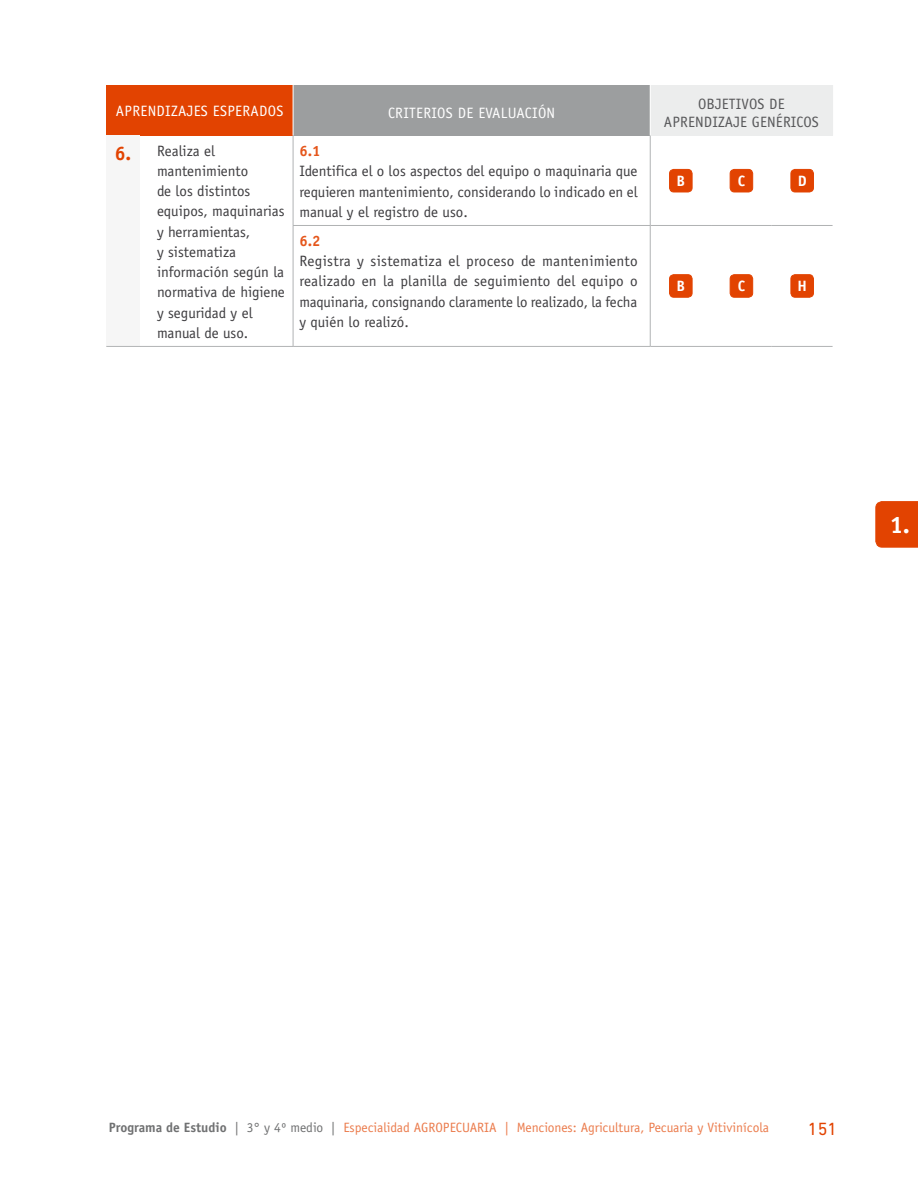
<style>
.page{position:relative;width:918px;height:1188px;background:#fff}
.page>*{position:absolute;margin:0;border:0;box-sizing:border-box;transform-origin:0 0}
.t1{font:700 24px "Officina Sans";color:#fff}
.t2{font:18px "DIN Next LT Pro";color:#e24301}
.t3{font:15px/20.2px "Officina Sans";color:#3e3d40;text-align:justify}
.t4{font:15px "Officina Sans";letter-spacing:.02em;color:#fff}
.t5{font:15px "Officina Sans";letter-spacing:.01em;color:#58585a}
.t6{font:700 15px "Officina Sans";color:#e5561b}
.t7{font:700 15px "Officina Sans";color:#fff}
.t8{font:13.5px "Officina Sans";color:#eb7c4d}
.s1{font-weight:700;font-size:19.5px;color:#e24301}
.s2{font-weight:700;color:#707172}
.s3{color:#707172}
</style>
<div class="page">
<svg style="left:875px;top:501px;width:43px;height:47px;background:#e24707"></svg>
<div style="left:106px;top:85px;width:187px;height:51px;background:#e24301"></div>
<div style="left:293px;top:85px;width:357px;height:51px;background:#9c9e9f"></div>
<div style="left:650px;top:85px;width:183px;height:51px;background:#eceded"></div>
<div style="left:106px;top:136px;width:34px;height:210px;background:#f6f6f6"></div>
<hr style="left:650px;top:85px;width:1px;height:51px;background:#fff">
<hr style="left:293px;top:85px;width:1px;height:51px;background:#fff">
<hr style="left:650px;top:136px;width:1px;height:89px;background:#b1b3b4">
<hr style="left:650px;top:226px;width:1px;height:120px;background:#b1b3b4">
<hr style="left:772px;top:225px;width:61px;height:1px;background:#b1b3b4">
<hr style="left:650px;top:225px;width:61px;height:1px;background:#b1b3b4">
<hr style="left:711px;top:225px;width:61px;height:1px;background:#b1b3b4">
<hr style="left:293px;top:225px;width:357px;height:1px;background:#b1b3b4">
<hr style="left:293px;top:346px;width:357px;height:1px;background:#b1b3b4">
<hr style="left:772px;top:346px;width:61px;height:1px;background:#b1b3b4">
<hr style="left:650px;top:346px;width:61px;height:1px;background:#b1b3b4">
<hr style="left:711px;top:346px;width:61px;height:1px;background:#b1b3b4">
<hr style="left:140px;top:346px;width:153px;height:1px;background:#b1b3b4">
<hr style="left:293px;top:136px;width:1px;height:89px;background:#b1b3b4">
<hr style="left:293px;top:226px;width:1px;height:120px;background:#b1b3b4">
<hr style="left:106px;top:346px;width:34px;height:1px;background:#b1b3b4">
<div style="left:670px;top:169px;width:22px;height:23px;background:#e24301;border-radius:4px"></div>
<div style="left:669px;top:169px;width:23px;height:23px;border:1px solid #e24301;border-radius:4px"></div>
<div style="left:730px;top:169px;width:23px;height:23px;background:#e24301;border-radius:4px"></div>
<div style="left:730px;top:169px;width:23px;height:23px;border:1px solid #e24301;border-radius:4px"></div>
<div style="left:791px;top:169px;width:22px;height:23px;background:#e24301;border-radius:4px"></div>
<div style="left:791px;top:169px;width:23px;height:23px;border:1px solid #e24301;border-radius:4px"></div>
<div style="left:670px;top:275px;width:22px;height:22px;background:#e24301;border-radius:4px"></div>
<div style="left:669px;top:274px;width:23px;height:23px;border:1px solid #e24301;border-radius:4px"></div>
<div style="left:730px;top:275px;width:23px;height:22px;background:#e24301;border-radius:4px"></div>
<div style="left:730px;top:274px;width:23px;height:23px;border:1px solid #e24301;border-radius:4px"></div>
<div style="left:791px;top:275px;width:22px;height:22px;background:#e24301;border-radius:4px"></div>
<div style="left:791px;top:274px;width:23px;height:23px;border:1px solid #e24301;border-radius:4px"></div>
<p class="t4" style="left:116px;top:102px;width:18px">Aprend</p>
<p class="t4" style="left:165px;top:102px;width:15px">izajes</p>
<p class="t4" style="left:213px;top:102px;width:17px">Esperados</p>
<p class="t4" style="left:388px;top:104px;width:159px">Criterios de Eva luación</p>
<p class="t5" style="left:698px;top:95px;width:17px">Objet</p>
<p class="t5" style="left:736px;top:95px;width:15px">ivos</p>
<p class="t5" style="left:769px;top:95px;width:8px">de</p>
<p class="t5" style="left:664px;top:113px;width:18px">Aprend</p>
<p class="t5" style="left:712px;top:113px;width:14px">izaje</p>
<p class="t5" style="left:752px;top:113px;width:17px">Genér</p>
<p class="t5" style="left:791px;top:113px;width:14px">icos</p>
<p class="t3" style="left:157px;top:141px;width:129px;text-align:left;text-indent:-42px"><span class="s1">6.</span> Realiza el mantenimiento<br>de los distintos equipos, maquinarias y herramientas,<br>y sistematiza información según la normativa de higiene y seguridad y el manual de uso.</p>
<p class="t6" style="left:299px;top:142px;width:23px">6.1</p>
<p class="t3" style="left:299px;top:161px;width:340px">Identifica el o los aspectos del equipo o maquinaria que requieren mantenimiento, considerando lo indicado en el manual y el registro de uso.</p>
<p class="t7" style="left:677px;top:171px;width:8px">b</p>
<p class="t7" style="left:738px;top:171px;width:9px">C</p>
<p class="t7" style="left:798px;top:171px;width:10px">D</p>
<p class="t6" style="left:299px;top:231px;width:23px">6.2</p>
<p class="t3" style="left:299px;top:251px;width:340px">Registra y sistematiza el proceso de mantenimiento realizado en la planilla de seguimiento del equipo o maquinaria, consignando claramente lo realizado, la fecha y quién lo realizó.</p>
<p class="t7" style="left:677px;top:277px;width:8px">b</p>
<p class="t7" style="left:738px;top:277px;width:9px">C</p>
<p class="t7" style="left:798px;top:277px;width:11px">H</p>
<h1 class="t1" style="left:890px;top:509px;width:21px">1.</h1>
<p class="t8" style="left:109px;top:1120px;width:662px"><span class="s2">Programa de Estudio</span> <span class="s3">| 3° y 4º medio |</span> Especialidad AGROPECUARIA | Menciones: Agricultura, Pecuaria y Vitivinícola</p>
<p class="t2" style="left:808px;top:1118px;width:31px">151</p>
</div>
